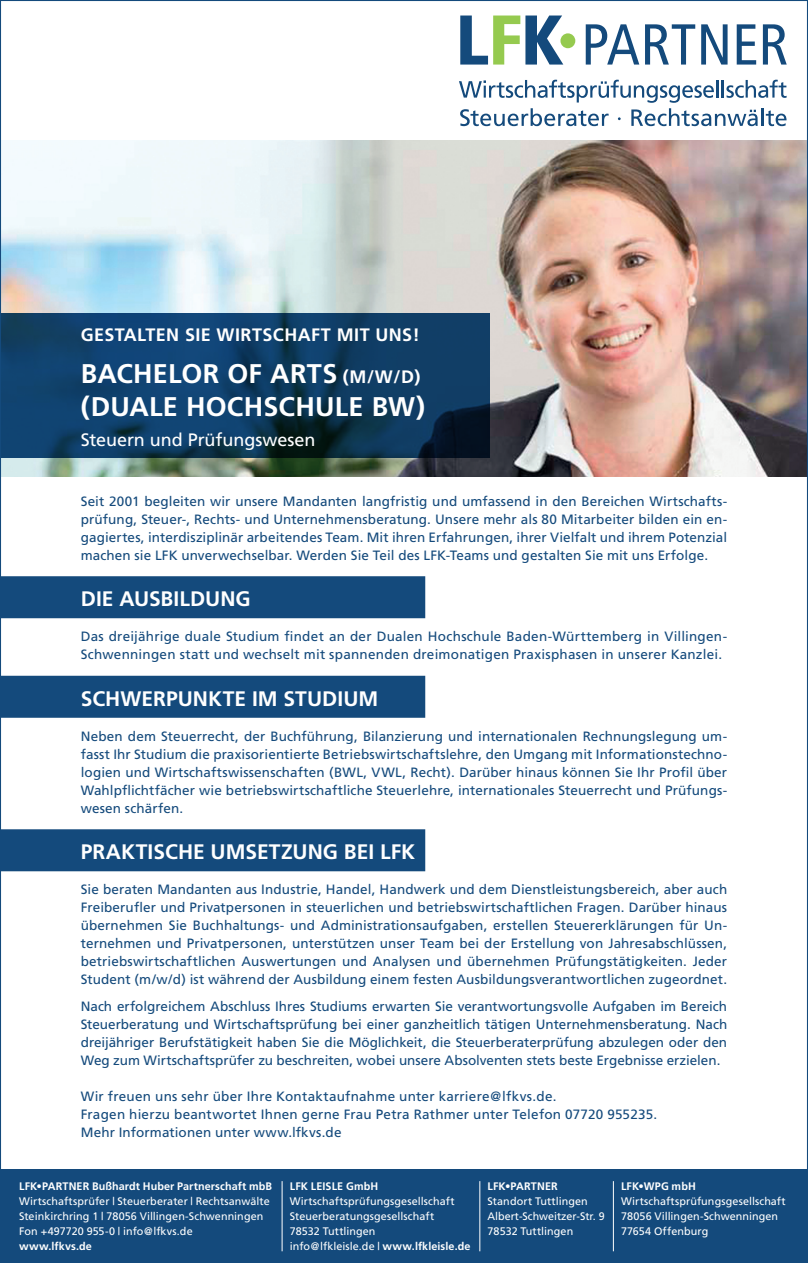
<style>
.page{position:relative;width:808px;height:1263px;background:#fff}
.page>*{position:absolute;margin:0;border:0;box-sizing:border-box;transform-origin:0 0}
.t1{font:700 27px/33px "Frutiger";letter-spacing:.01em;color:#fff}
.t2{font:700 21px "Frutiger";color:#fff}
.t3{font:700 18px "Frutiger";letter-spacing:.02em;color:#fff}
.t4{font:18px "Frutiger";letter-spacing:-.005em;color:#fff}
.t5{font:13.5px/18px "Frutiger";letter-spacing:.015em;color:#144a7c;text-align:justify}
.t6{font:10.95px/15.1px "Frutiger";letter-spacing:.005em;color:#fff}
.t7{font:700 10.95px "Frutiger";letter-spacing:.01em;color:#fff}
.s1{font-size:18px}
.s2{font-weight:700}
</style>
<div class="page">
<div style="left:0;top:1169px;width:808px;height:94px;background:#144a7c"></div>
<svg style="left:460px;top:16px;width:103px;height:49px"></svg>
<svg style="left:586px;top:24px;width:53px;height:41px"></svg>
<svg style="left:645px;top:24px;width:50px;height:41px"></svg>
<svg style="left:701px;top:24px;width:26px;height:41px"></svg>
<svg style="left:737px;top:24px;width:19px;height:41px"></svg>
<svg style="left:763px;top:24px;width:24px;height:41px"></svg>
<svg style="left:459px;top:80px;width:327px;height:46px"></svg>
<div style="left:560px;top:33px;width:15px;height:15px;background:#95ca4f;border-radius:50%"></div>
<img style="left:2px;top:140px;width:804px;height:337px">
<div style="left:0;top:576px;width:425px;height:42px;background:#144a7c"></div>
<div style="left:0;top:676px;width:425px;height:42px;background:#144a7c"></div>
<div style="left:0;top:829px;width:425px;height:42px;background:#144a7c"></div>
<svg style="left:2px;top:313px;width:487px;height:145px;background:#0e3b61"></svg>
<hr style="left:282px;top:1181px;width:1px;height:70px;background:#fff">
<hr style="left:479px;top:1181px;width:1px;height:70px;background:#fff">
<hr style="left:613px;top:1181px;width:1px;height:70px;background:#fff">
<h3 class="t3" style="left:81px;top:324px;width:341px">GESTALTEN SIE WIRTSCHAFT MIT UNS!</h3>
<h1 class="t1" style="left:81px;top:357px;width:346px">BACHELOR OF ARTS <span class="s1">(M/W/D) </span>(DUALE HOCHSCHULE BW)</h1>
<h3 class="t4" style="left:81px;top:429px;width:236px">Steuern und Prüfungswesen</h3>
<p class="t5" style="left:81px;top:492px;width:648px">Seit 2001 begleiten wir unsere Mandanten langfristig und umfassend in den Bereichen Wirtschafts&shy;prüfung, Steuer-, Rechts- und Unternehmensberatung. Unsere mehr als 80 Mitarbeiter bilden ein en&shy;gagiertes, interdisziplinär arbeitendes Team. Mit ihren Erfahrungen, ihrer Vielfalt und ihrem Potenzial machen sie LFK unverwechselbar. Werden Sie Teil des LFK-Teams und gestalten Sie mit uns Erfolge.</p>
<h2 class="t2" style="left:81px;top:587px;width:171px">DIE AUSBILDUNG</h2>
<p class="t5" style="left:81px;top:628px;width:648px">Das dreijährige duale Studium findet an der Dualen Hochschule Baden-Württemberg in Villingen-<br>Schwenningen statt und wechselt mit spannenden dreimonatigen Praxisphasen in unserer Kanzlei.</p>
<h2 class="t2" style="left:81px;top:686px;width:299px">SCHWERPUNKTE IM STUDIUM</h2>
<p class="t5" style="left:81px;top:727px;width:648px">Neben dem Steuerrecht, der Buchführung, Bilanzierung und internationalen Rechnungslegung um&shy;fasst Ihr Studium die praxisorientierte Betriebswirtschaftslehre, den Umgang mit Informationstechno&shy;logien und Wirtschaftswissenschaften (BWL, VWL, Recht). Darüber hinaus können Sie Ihr Profil über Wahlpflichtfächer wie betriebswirtschaftliche Steuerlehre, internationales Steuerrecht und Prüfungs&shy;wesen schärfen.</p>
<h2 class="t2" style="left:81px;top:840px;width:336px">PRAKTISCHE UMSETZUNG BEI LFK</h2>
<p class="t5" style="left:81px;top:881px;width:648px">Sie beraten Mandanten aus Industrie, Handel, Handwerk und dem Dienstleistungsbereich, aber auch Freiberufler und Privatpersonen in steuerlichen und betriebswirtschaftlichen Fragen. Darüber hinaus übernehmen Sie Buchhaltungs- und Administrationsaufgaben, erstellen Steuererklärungen für Un&shy;ternehmen und Privatpersonen, unterstützen unser Team bei der Erstellung von Jahresabschlüssen, betriebswirtschaftlichen Auswertungen und Analysen und übernehmen Prüfungstätigkeiten. Jeder Student (m/w/d) ist während der Ausbildung einem festen Ausbildungsverantwortlichen zugeordnet.</p>
<p class="t5" style="left:81px;top:998px;width:648px">Nach erfolgreichem Abschluss Ihres Studiums erwarten Sie verantwortungsvolle Aufgaben im Bereich Steuerberatung und Wirtschaftsprüfung bei einer ganzheitlich tätigen Unternehmensberatung. Nach dreijähriger Berufstätigkeit haben Sie die Möglichkeit, die Steuerberaterprüfung abzulegen oder den Weg zum Wirtschaftsprüfer zu beschreiten, wobei unsere Absolventen stets beste Ergebnisse erzielen.</p>
<p class="t5" style="left:81px;top:1088px;width:578px;text-align:left">Wir freuen uns sehr über Ihre Kontaktaufnahme unter karriere@lfkvs.de.<br>Fragen hierzu beantwortet Ihnen gerne Frau Petra Rathmer unter Telefon 07720 955235.<br>Mehr Informationen unter www.lfkvs.de</p>
<p class="t7" style="left:19px;top:1179px;width:255px">LFK•PARTNER Bußhardt Huber Partnerschaft mbB</p>
<p class="t6" style="left:19px;top:1193px;width:252px">Wirtschaftsprüfer | Steuerberater | Rechtsanwälte<br>Steinkirchring 1 | 78056 Villingen-Schwenningen<br>Fon +497720 955-0 | info@lfkvs.de</p>
<p class="t7" style="left:19px;top:1240px;width:74px">www.lfkvs.de</p>
<p class="t7" style="left:290px;top:1179px;width:90px">LFK LEISLE GmbH</p>
<p class="t6" style="left:290px;top:1193px;width:182px">Wirtschaftsprüfungsgesellschaft<br>Steuerberatungsgesellschaft<br>78532 Tuttlingen<br>info@lfkleisle.de | <span class="s2">www.lfkleisle.de</span></p>
<p class="t7" style="left:488px;top:1179px;width:72px">LFK•PARTNER</p>
<p class="t6" style="left:488px;top:1193px;width:119px">Standort Tuttlingen<br>Albert-Schweitzer-Str. 9<br>78532 Tuttlingen</p>
<p class="t7" style="left:621px;top:1179px;width:76px">LFK•WPG mbH</p>
<p class="t6" style="left:621px;top:1193px;width:166px">Wirtschaftsprüfungsgesellschaft<br>78056 Villingen-Schwenningen<br>77654 Offenburg</p>
</div>
